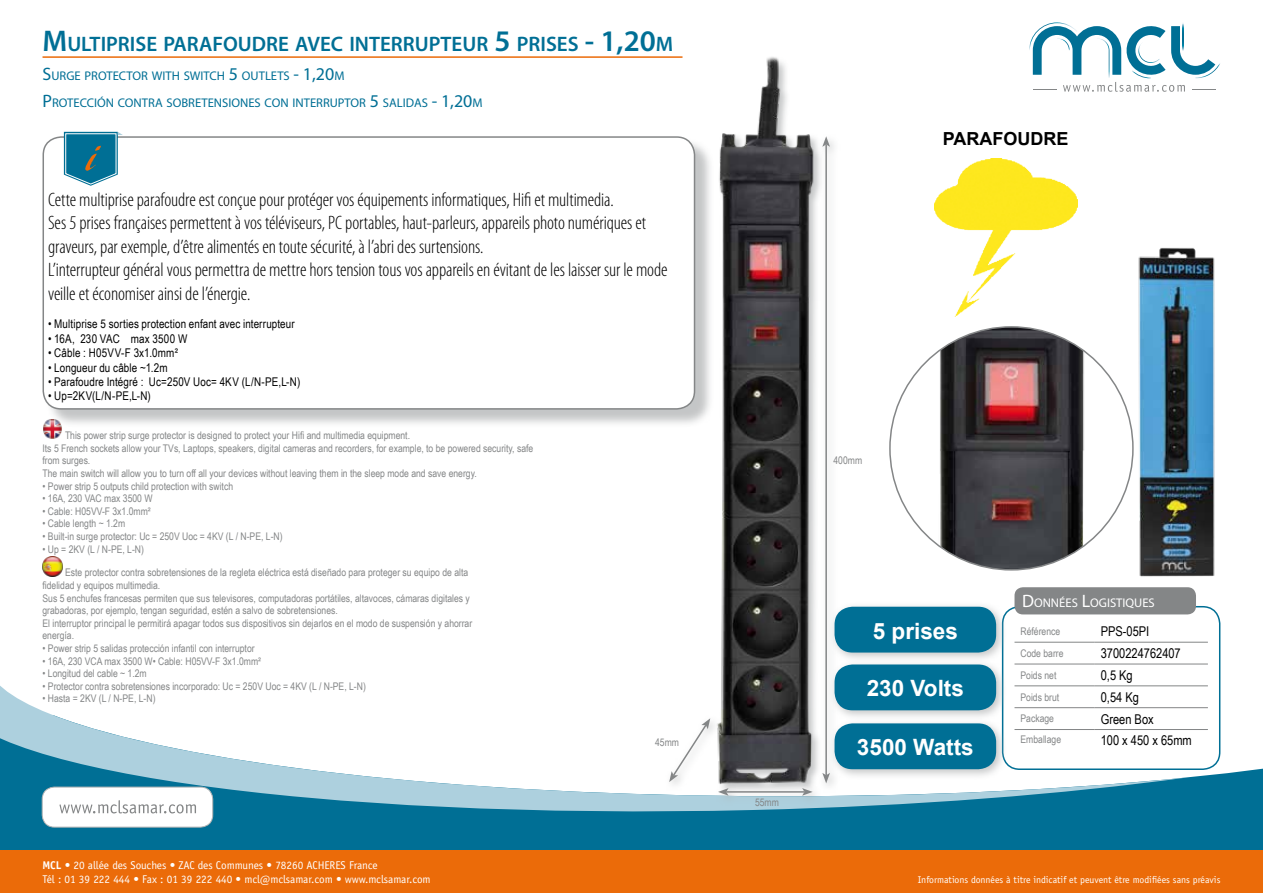
<style>
.page{position:relative;width:1263px;height:893px;background:#fff}
.page>*{position:absolute;margin:0;border:0;box-sizing:border-box;transform-origin:0 0}
.t1{font:700 22.5px "Arial";color:#fff}
.t2{font:600 21px "Myriad Pro";color:#006f95}
.t3{font:300 condensed 19.5px/23.4px "Myriad Pro";letter-spacing:-.01em;color:#000}
.t4{font:700 18px "Arial";color:#000}
.t5{font:13.5px "Arial Narrow";color:#000}
.t6{font:12.6px/26.5px "Myriad Pro";color:#006f95}
.t7{font:12.6px "Myriad Pro";color:#fff}
.t8{font:12px "Arial Narrow";letter-spacing:.01em;color:#000}
.t9{font:11.25px/13.5px "Officina Sans Std";letter-spacing:-.005em;color:#fff}
.t10{font:10.5px/12.6px "Arial Narrow";color:#848687}
.t11{font:9.75px "Officina Sans Std";color:#fff}
.s1{font-size:30px}
.s2{font-size:18px}
.s3{font-weight:700}
</style>
<div class="page">
<svg style="left:0;top:715px;width:1263px;height:135px;background:#187c9f"></svg>
<svg style="left:0;top:663px;width:1188px;height:158px"></svg>
<div style="left:0;top:850px;width:1263px;height:43px;background:#eb6b09"></div>
<div style="left:42px;top:787px;width:171px;height:40px;background:#fff;border-radius:12px"></div>
<div style="left:42px;top:787px;width:171px;height:40px;border:1px solid #b1b3b4;border-radius:12px"></div>
<svg style="left:1029px;top:22px;width:191px;height:70px"></svg>
<hr style="left:43px;top:56px;width:639px;height:2px;background:#eb6b09">
<img style="left:43px;top:422px;width:19px;height:17px">
<div style="left:1002px;top:606px;width:218px;height:164px;border:2px solid #006f95;border-radius:17px"></div>
<div style="left:1014px;top:587px;width:182px;height:27px;background:#848687;border-radius:9px"></div>
<hr style="left:1014px;top:642px;width:81px;height:1px;background:#848687">
<hr style="left:1095px;top:642px;width:113px;height:1px;background:#848687">
<hr style="left:1014px;top:664px;width:81px;height:1px;background:#848687">
<hr style="left:1095px;top:664px;width:113px;height:1px;background:#848687">
<hr style="left:1014px;top:685px;width:81px;height:1px;background:#848687">
<hr style="left:1095px;top:685px;width:113px;height:1px;background:#848687">
<hr style="left:1014px;top:707px;width:81px;height:1px;background:#848687">
<hr style="left:1095px;top:707px;width:113px;height:1px;background:#848687">
<hr style="left:1014px;top:729px;width:81px;height:1px;background:#848687">
<hr style="left:1095px;top:729px;width:113px;height:1px;background:#848687">
<div style="left:45px;top:139px;width:669px;height:290px;background:#b1b3b4;opacity:.75"></div>
<div style="left:43px;top:137px;width:651px;height:272px;background:#fff;border-radius:18px"></div>
<div style="left:43px;top:136px;width:652px;height:274px;border:2px solid #848687;border-radius:18px"></div>
<svg style="left:64px;top:132px;width:59px;height:54px"></svg>
<svg style="left:59px;top:800px;width:137px;height:13px"></svg>
<img style="left:43px;top:556px;width:20px;height:20px">
<img style="left:645px;top:56px;width:216px;height:756px">
<img style="left:934px;top:158px;width:143px;height:159px">
<img style="left:1077px;top:247px;width:138px;height:348px">
<div style="left:818px;top:133px;width:22px;height:660px;background:#fbfbfb"></div>
<hr style="left:825px;top:144px;width:2px;height:631px;background:#848687">
<svg style="left:822px;top:136px;width:8px;height:11px"></svg>
<svg style="left:822px;top:773px;width:8px;height:10px"></svg>
<div style="left:714px;top:784px;width:108px;height:22px;background:#b1b3b4;opacity:.75"></div>
<hr style="left:726px;top:791px;width:78px;height:2px;background:#848687">
<svg style="left:718px;top:788px;width:10px;height:8px"></svg>
<svg style="left:802px;top:788px;width:11px;height:8px"></svg>
<div style="left:665px;top:715px;width:56px;height:77px;background:#b1b3b4;opacity:.75"></div>
<svg style="left:669px;top:718px;width:41px;height:64px"></svg>
<img style="left:890px;top:327px;width:243px;height:243px;border-radius:121px">
<div style="left:829px;top:601px;width:178px;height:63px;background:#b1b3b4;opacity:.75"></div>
<div style="left:834px;top:607px;width:162px;height:45px;background:#006f95;border-radius:18px"></div>
<div style="left:829px;top:659px;width:178px;height:62px;background:#b1b3b4;opacity:.75"></div>
<div style="left:834px;top:664px;width:162px;height:46px;background:#006f95;border-radius:18px"></div>
<div style="left:829px;top:718px;width:178px;height:62px;background:#b1b3b4;opacity:.75"></div>
<div style="left:834px;top:723px;width:162px;height:46px;background:#006f95;border-radius:18px"></div>
<h2 class="t2" style="left:43px;top:31px;width:630px"><span class="s1">M</span>ULTIPRISE PARAFOUDRE AVEC INTERRUPTEUR <span class="s1">5</span> PRISES <span class="s1">- 1,20</span>M</h2>
<p class="t6" style="left:43px;top:63px;width:442px"><span class="s2">S</span>URGE PROTECTOR WITH SWITCH <span class="s2">5</span> OUTLETS <span class="s2">- 1,20</span>M<br><span class="s2">P</span> ROTECCIÓN CONTRA SOBRETENSIONES CON INTERRUPTOR <span class="s2">5</span> SALIDAS <span class="s2">- 1,20</span>M</p>
<p class="t3" style="left:48px;top:188px;width:621px">Cette multiprise parafoudre est conçue pour protéger vos équipements informatiques, Hifi et multimedia.<br>Ses 5 prises françaises permettent à vos téléviseurs, PC portables, haut-parleurs, appareils photo numériques et graveurs, par exemple, d’être alimentés en toute sécurité, à l’abri des surtensions.<br>L’interrupteur général vous permettra de mettre hors tension tous vos appareils en évitant de les laisser sur le mode veille et économiser ainsi de l’énergie.</p>
<p class="t8" style="left:48px;top:315px;width:248px">• Multiprise 5 sorties protection enfant avec interrupteur</p>
<p class="t8" style="left:48px;top:330px;width:141px">• 16A, 230 VAC max 3500 W</p>
<p class="t8" style="left:48px;top:344px;width:131px">• Câble : H05VV-F 3x1.0mm²</p>
<p class="t8" style="left:48px;top:359px;width:121px">• Longueur du câble ~1.2m</p>
<p class="t8" style="left:48px;top:373px;width:254px">• Parafoudre Intégré : Uc=250V Uoc= 4KV (L/N-PE,L-N)</p>
<p class="t8" style="left:48px;top:387px;width:104px">• Up=2KV(L/N-PE,L-N)</p>
<p class="t10" style="left:43px;top:429px;width:492px;text-indent:23px">This power strip surge protector is designed to protect your Hifi and multimedia equipment.<br>Its 5 French sockets allow your TVs, Laptops, speakers, digital cameras and recorders, for example, to be powered security, safe from surges.<br>The main switch will allow you to turn off all your devices without leaving them in the sleep mode and save energy.</p>
<p class="t10" style="left:43px;top:479px;width:192px">• Power strip 5 outputs child protection with switch</p>
<p class="t10" style="left:43px;top:492px;width:112px">• 16A, 230 VAC max 3500 W</p>
<p class="t10" style="left:43px;top:504px;width:110px">• Cable: H05VV-F 3x1.0mm²</p>
<p class="t10" style="left:43px;top:517px;width:84px">• Cable length ~ 1.2m</p>
<p class="t10" style="left:43px;top:529px;width:242px">• Built-in surge protector: Uc = 250V Uoc = 4KV (L / N-PE, L-N)</p>
<p class="t10" style="left:43px;top:542px;width:103px">• Up = 2KV (L / N-PE, L-N)</p>
<p class="t10" style="left:43px;top:566px;width:431px;text-indent:23px">Este protector contra sobretensiones de la regleta eléctrica está diseñado para proteger su equipo de alta fidelidad y equipos multimedia.<br>Sus 5 enchufes francesas permiten que sus televisores, computadoras portátiles, altavoces, cámaras digitales y grabadoras, por ejemplo, tengan seguridad, estén a salvo de sobretensiones.<br>El interruptor principal le permitirá apagar todos sus dispositivos sin dejarlos en el modo de suspensión y ahorrar energía.</p>
<p class="t10" style="left:43px;top:642px;width:214px">• Power strip 5 salidas protección infantil con interruptor</p>
<p class="t10" style="left:43px;top:654px;width:220px">• 16A, 230 VCA max 3500 W• Cable: H05VV-F 3x1.0mm²</p>
<p class="t10" style="left:43px;top:667px;width:106px">• Longitud del cable ~ 1.2m</p>
<p class="t10" style="left:43px;top:679px;width:325px">• Protector contra sobretensiones incorporado: Uc = 250V Uoc = 4KV (L / N-PE, L-N)</p>
<p class="t10" style="left:43px;top:692px;width:115px">• Hasta = 2KV (L / N-PE, L-N)</p>
<p class="t9" style="left:42px;top:858px;width:390px"><span class="s3">MCL •</span> 20 allée des Souches • ZAC des Communes • 78260 ACHERES France<br>Tél : 01 39 222 444 • Fax : 01 39 222 440 • mcl@mclsamar.com • www.mclsamar.com</p>
<p class="t10" style="left:655px;top:735px;width:25px">45mm</p>
<h3 class="t4" style="left:943px;top:127px;width:127px">PARAFOUDRE</h3>
<p class="t10" style="left:755px;top:795px;width:25px">55mm</p>
<p class="t10" style="left:833px;top:453px;width:30px">400mm</p>
<h1 class="t1" style="left:873px;top:616px;width:87px">5 prises</h1>
<h1 class="t1" style="left:867px;top:673px;width:99px">230 Volts</h1>
<h1 class="t1" style="left:857px;top:732px;width:118px">3500 Watts</h1>
<p class="t7" style="left:1022px;top:595px;width:133px"><span class="s2">D</span>ONNÉES <span class="s2">L</span>OGISTIQUES</p>
<p class="t10" style="left:1020px;top:625px;width:41px">Référence</p>
<p class="t5" style="left:1101px;top:621px;width:50px">PPS-05PI</p>
<p class="t10" style="left:1020px;top:646px;width:45px">Code barre</p>
<p class="t5" style="left:1101px;top:643px;width:82px">3700224762407</p>
<p class="t10" style="left:1020px;top:668px;width:37px">Poids net</p>
<p class="t5" style="left:1101px;top:665px;width:34px">0,5 Kg</p>
<p class="t10" style="left:1020px;top:690px;width:40px">Poids brut</p>
<p class="t5" style="left:1101px;top:687px;width:40px">0,54 Kg</p>
<p class="t10" style="left:1020px;top:712px;width:35px">Package</p>
<p class="t5" style="left:1101px;top:709px;width:54px">Green Box</p>
<p class="t10" style="left:1020px;top:733px;width:42px">Emballage</p>
<p class="t5" style="left:1101px;top:731px;width:93px">100 x 450 x 65mm</p>
<p class="t11" style="left:918px;top:874px;width:304px">Informations données à titre indicatif et peuvent être modifiées sans préavis</p>
</div>
